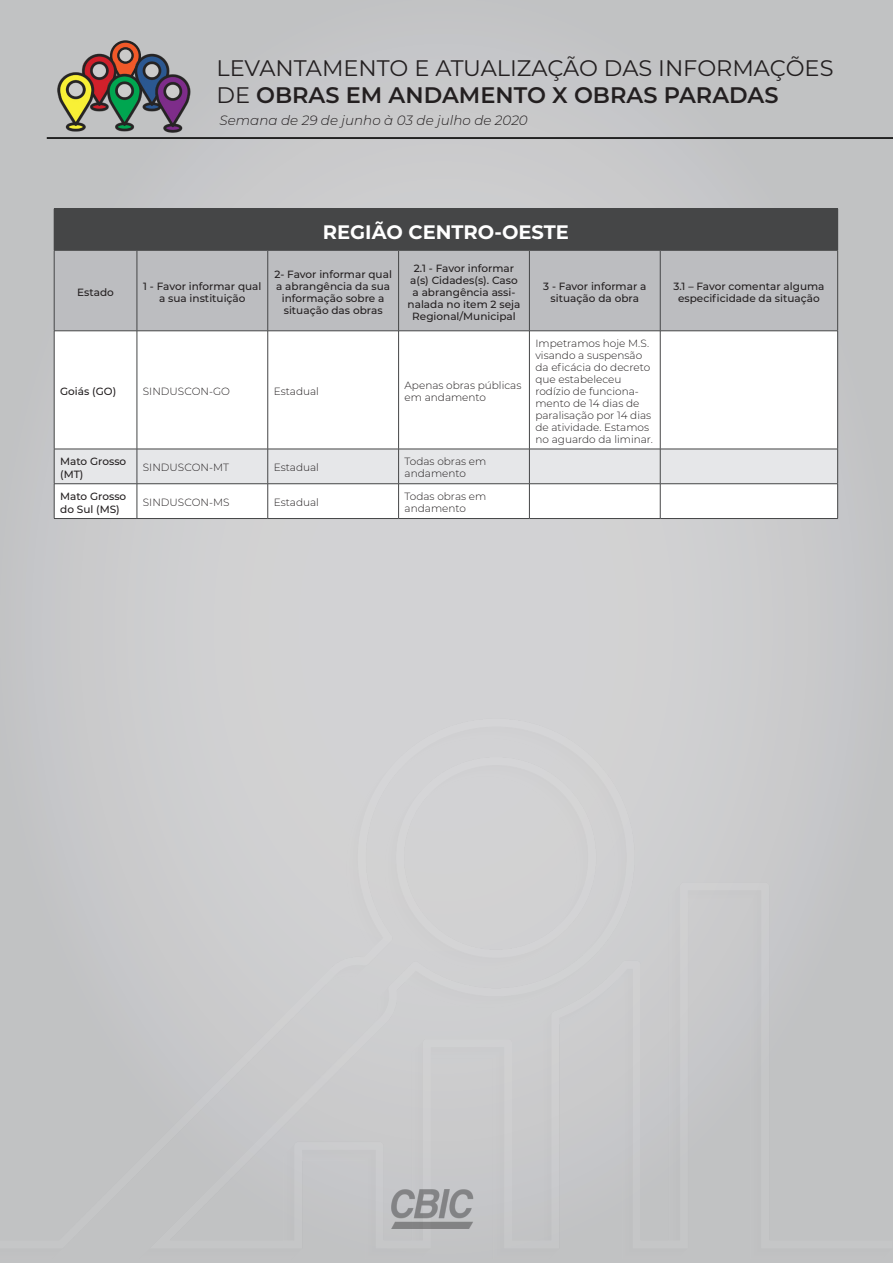
<style>
.page{position:relative;width:893px;height:1263px;background:#fff}
.page>*{position:absolute;margin:0;border:0;box-sizing:border-box;transform-origin:0 0}
.t1{font:22.5px "Montserrat";color:#231f20}
.t2{font:600 22.5px "Montserrat";color:#231f20}
.t3{font:700 19.5px "Montserrat";color:#fff}
.t4{font:italic 300 13.5px "Montserrat";color:#231f20}
.t5{font:500 10.5px/12px "Montserrat";color:#231f20;text-align:center}
.t6{font:300 10.5px/12px "Montserrat";color:#231f20}
.s1{font-weight:400}
</style>
<div class="page">
<div style="left:0;top:0;width:892px;height:1262px;background:#c7c8ca"></div>
<img style="left:0;top:690px;width:893px;height:573px">
<div style="left:54px;top:209px;width:784px;height:41px;background:#454647"></div>
<div style="left:55px;top:251px;width:782px;height:80px;background:#bcbdc0"></div>
<div style="left:55px;top:332px;width:782px;height:186px;background:#fff"></div>
<div style="left:55px;top:450px;width:782px;height:33px;background:#e6e7e9"></div>
<hr style="left:54px;top:208px;width:83px;height:1px;background:#454647">
<hr style="left:137px;top:208px;width:131px;height:1px;background:#454647">
<hr style="left:268px;top:208px;width:131px;height:1px;background:#454647">
<hr style="left:399px;top:208px;width:130px;height:1px;background:#454647">
<hr style="left:529px;top:208px;width:131px;height:1px;background:#454647">
<hr style="left:660px;top:208px;width:178px;height:1px;background:#454647">
<hr style="left:54px;top:250px;width:83px;height:1px;background:#454647">
<hr style="left:54px;top:250px;width:1px;height:81px;background:#454647">
<hr style="left:137px;top:250px;width:131px;height:1px;background:#454647">
<hr style="left:137px;top:250px;width:1px;height:81px;background:#454647">
<hr style="left:268px;top:250px;width:131px;height:1px;background:#454647">
<hr style="left:267px;top:250px;width:1px;height:81px;background:#454647">
<hr style="left:399px;top:250px;width:130px;height:1px;background:#454647">
<hr style="left:398px;top:250px;width:1px;height:81px;background:#454647">
<hr style="left:529px;top:250px;width:131px;height:1px;background:#454647">
<hr style="left:529px;top:250px;width:1px;height:81px;background:#454647">
<hr style="left:660px;top:250px;width:178px;height:1px;background:#454647">
<hr style="left:660px;top:250px;width:1px;height:81px;background:#454647">
<hr style="left:837px;top:250px;width:1px;height:81px;background:#454647">
<hr style="left:54px;top:331px;width:83px;height:1px;background:#454647">
<hr style="left:54px;top:331px;width:1px;height:118px;background:#454647">
<hr style="left:137px;top:331px;width:131px;height:1px;background:#454647">
<hr style="left:137px;top:331px;width:1px;height:118px;background:#454647">
<hr style="left:268px;top:331px;width:131px;height:1px;background:#454647">
<hr style="left:267px;top:331px;width:1px;height:118px;background:#454647">
<hr style="left:399px;top:331px;width:130px;height:1px;background:#454647">
<hr style="left:398px;top:331px;width:1px;height:118px;background:#454647">
<hr style="left:529px;top:331px;width:131px;height:1px;background:#454647">
<hr style="left:529px;top:331px;width:1px;height:118px;background:#454647">
<hr style="left:660px;top:331px;width:178px;height:1px;background:#454647">
<hr style="left:660px;top:331px;width:1px;height:118px;background:#454647">
<hr style="left:837px;top:331px;width:1px;height:118px;background:#454647">
<hr style="left:54px;top:449px;width:83px;height:1px;background:#454647">
<hr style="left:54px;top:449px;width:1px;height:35px;background:#454647">
<hr style="left:137px;top:449px;width:131px;height:1px;background:#454647">
<hr style="left:137px;top:449px;width:1px;height:35px;background:#454647">
<hr style="left:268px;top:449px;width:131px;height:1px;background:#454647">
<hr style="left:267px;top:449px;width:1px;height:35px;background:#454647">
<hr style="left:399px;top:449px;width:130px;height:1px;background:#454647">
<hr style="left:398px;top:449px;width:1px;height:35px;background:#454647">
<hr style="left:529px;top:449px;width:131px;height:1px;background:#454647">
<hr style="left:529px;top:449px;width:1px;height:35px;background:#454647">
<hr style="left:660px;top:449px;width:178px;height:1px;background:#454647">
<hr style="left:660px;top:449px;width:1px;height:35px;background:#454647">
<hr style="left:837px;top:449px;width:1px;height:35px;background:#454647">
<hr style="left:54px;top:483px;width:83px;height:1px;background:#454647">
<hr style="left:54px;top:484px;width:1px;height:34px;background:#454647">
<hr style="left:54px;top:518px;width:83px;height:1px;background:#454647">
<hr style="left:137px;top:483px;width:131px;height:1px;background:#454647">
<hr style="left:137px;top:484px;width:1px;height:34px;background:#454647">
<hr style="left:137px;top:518px;width:131px;height:1px;background:#454647">
<hr style="left:268px;top:483px;width:131px;height:1px;background:#454647">
<hr style="left:267px;top:484px;width:1px;height:34px;background:#454647">
<hr style="left:268px;top:518px;width:131px;height:1px;background:#454647">
<hr style="left:399px;top:483px;width:130px;height:1px;background:#454647">
<hr style="left:398px;top:484px;width:1px;height:34px;background:#454647">
<hr style="left:399px;top:518px;width:130px;height:1px;background:#454647">
<hr style="left:529px;top:483px;width:131px;height:1px;background:#454647">
<hr style="left:529px;top:484px;width:1px;height:34px;background:#454647">
<hr style="left:529px;top:518px;width:131px;height:1px;background:#454647">
<hr style="left:660px;top:483px;width:178px;height:1px;background:#454647">
<hr style="left:660px;top:484px;width:1px;height:34px;background:#454647">
<hr style="left:837px;top:484px;width:1px;height:34px;background:#454647">
<hr style="left:660px;top:518px;width:178px;height:1px;background:#454647">
<img style="left:392px;top:1190px;width:83px;height:38px">
<hr style="left:47px;top:137px;width:846px;height:2px;background:#212121">
<svg style="left:112px;top:40px;width:27px;height:28px"></svg>
<img style="left:82px;top:48px;width:41px;height:64px">
<img style="left:100px;top:68px;width:35px;height:64px">
<img style="left:129px;top:48px;width:41px;height:71px">
<img style="left:57px;top:69px;width:42px;height:63px">
<img style="left:151px;top:71px;width:40px;height:62px">
<p class="t1" style="left:216px;top:52px;width:619px">LEVANTAMENTO E ATUALIZAÇÃO DAS INFORMAÇÕES</p>
<p class="t2" style="left:216px;top:79px;width:564px"><span class="s1">DE</span> OBRAS EM ANDAMENTO X OBRAS PARADAS</p>
<p class="t4" style="left:220px;top:111px;width:310px">Semana de 29 de junho à 03 de julho de 2020</p>
<p class="t5" style="left:77px;top:285px;width:38px">Estado</p>
<p class="t5" style="left:143px;top:279px;width:120px">1 - Favor informar qual a sua instituição</p>
<p class="t3" style="left:323px;top:218px;width:248px">REGIÃO CENTRO-OESTE</p>
<p class="t5" style="left:274px;top:267px;width:119px">2- Favor informar qual a abrangência da sua informação sobre a situação das obras</p>
<p class="t5" style="left:408px;top:261px;width:114px">2.1 - Favor informar a(s) Cidades(s). Caso a abrangência assi&shy;nalada no item 2 seja<br>Regional/Municipal</p>
<p class="t5" style="left:543px;top:279px;width:105px">3 - Favor informar a situação da obra</p>
<p class="t5" style="left:673px;top:279px;width:153px">3.1 – Favor comentar alguma especificidade da situação</p>
<p class="t5" style="left:60px;top:385px;width:58px">Goiás (GO)</p>
<p class="t6" style="left:143px;top:385px;width:89px">SINDUSCON-GO</p>
<p class="t6" style="left:274px;top:385px;width:47px">Estadual</p>
<p class="t6" style="left:405px;top:379px;width:118px">Apenas obras públicas em andamento</p>
<p class="t5" style="left:60px;top:455px;width:68px;line-height:12.6px;text-align:left">Mato Grosso (MT)</p>
<p class="t6" style="left:143px;top:461px;width:88px">SINDUSCON-MT</p>
<p class="t6" style="left:274px;top:461px;width:47px">Estadual</p>
<p class="t5" style="left:60px;top:489px;width:68px;line-height:12.6px;text-align:left">Mato Grosso do Sul (MS)</p>
<p class="t6" style="left:143px;top:496px;width:88px">SINDUSCON-MS</p>
<p class="t6" style="left:274px;top:496px;width:47px">Estadual</p>
<p class="t6" style="left:405px;top:455px;width:83px">Todas obras em</p>
<p class="t6" style="left:405px;top:467px;width:63px">andamento</p>
<p class="t6" style="left:405px;top:490px;width:83px">Todas obras em</p>
<p class="t6" style="left:405px;top:502px;width:63px">andamento</p>
<p class="t6" style="left:535px;top:337px;width:119px">Impetramos hoje M.S. visando a suspensão da eficácia do decreto que estabeleceu rodízio de funciona&shy;mento de 14 dias de paralisação por 14 dias de atividade. Estamos no aguardo da liminar.</p>
</div>
